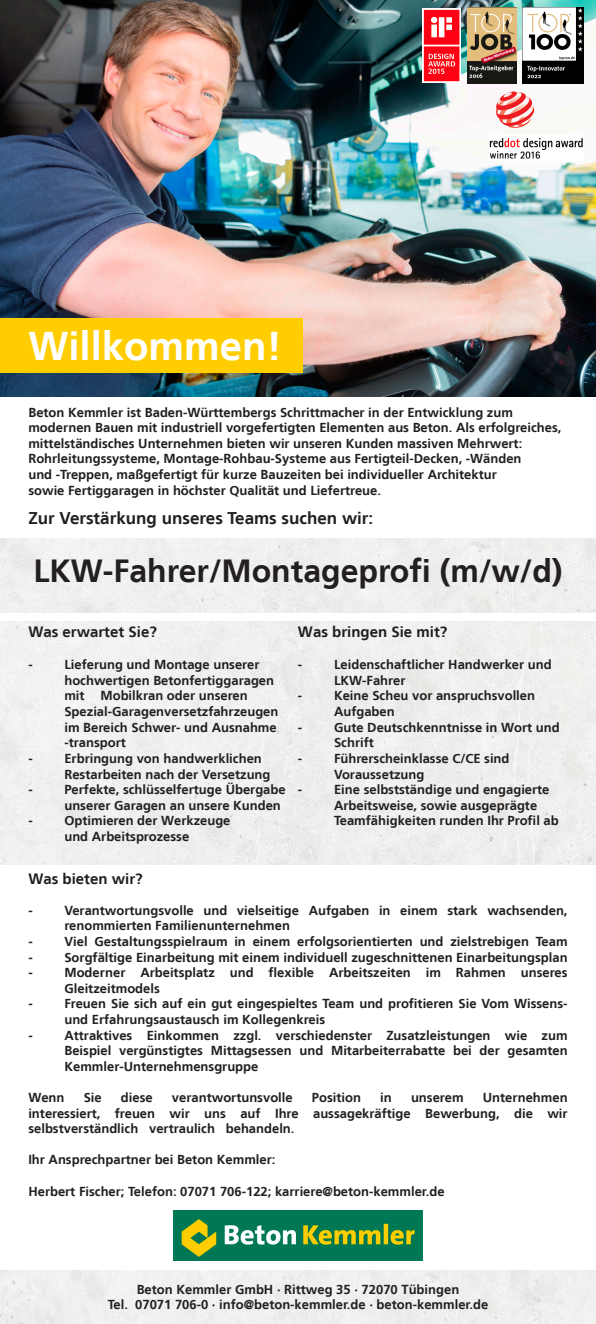
<style>
.page{position:relative;width:596px;height:1324px;background:#fff}
.page>*{position:absolute;margin:0;border:0;box-sizing:border-box;transform-origin:0 0}
.t1{font:700 40px "Frutiger LT";color:#fff}
.t2{font:700 32px "Frutiger LT";color:#231f20}
.t3{font:700 17px "Frutiger LT";color:#231f20}
.t4{font:700 15px "Frutiger LT";color:#231f20}
.t5{font:700 13px/15.6px "Frutiger LT";color:#231f20}
</style>
<div class="page">
<img style="left:0;top:0;width:595px;height:396px">
<div style="left:0;top:318px;width:302px;height:54px;background:#ffcd00"></div>
<div style="left:0;top:538px;width:595px;height:74px;background:#efefef"></div>
<div style="left:0;top:622px;width:595px;height:243px;background:#efefef"></div>
<div style="left:0;top:1270px;width:595px;height:54px;background:#efefef"></div>
<img style="left:522px;top:7px;width:61px;height:77px">
<img style="left:467px;top:8px;width:49px;height:76px">
<img style="left:422px;top:9px;width:38px;height:73px">
<img style="left:173px;top:1211px;width:249px;height:50px">
<svg style="left:495px;top:92px;width:39px;height:36px"></svg>
<img style="left:489px;top:136px;width:94px;height:24px">
<p class="t1" style="left:28px;top:323px;width:255px">Willkommen!</p>
<p class="t5" style="left:28px;top:404px;width:485px">Beton Kemmler ist Baden-Württembergs Schrittmacher in der Entwicklung zum</p>
<p class="t5" style="left:28px;top:420px;width:534px">modernen Bauen mit industriell vorgefertigten Elementen aus Beton. Als erfolgreiches, mittelständisches Unternehmen bieten wir unseren Kunden massiven Mehrwert:</p>
<p class="t5" style="left:28px;top:451px;width:494px">Rohrleitungssysteme, Montage-Rohbau-Systeme aus Fertigteil-Decken, -Wänden</p>
<p class="t5" style="left:28px;top:467px;width:469px">und -Treppen, maßgefertigt für kurze Bauzeiten bei individueller Architektur</p>
<p class="t5" style="left:28px;top:482px;width:354px">sowie Fertiggaragen in höchster Qualität und Liefertreue.</p>
<p class="t3" style="left:28px;top:509px;width:346px">Zur Verstärkung unseres Teams suchen wir:</p>
<p class="t2" style="left:33px;top:552px;width:530px">LKW-Fahrer/Montageprofi (m/w/d)</p>
<p class="t4" style="left:28px;top:623px;width:130px">Was erwartet Sie?</p>
<p class="t5" style="left:28px;top:657px;width:6px">-</p>
<p class="t5" style="left:64px;top:657px;width:196px">Lieferung und Montage unserer</p>
<p class="t5" style="left:64px;top:673px;width:215px">hochwertigen Betonfertiggaragen mit Mobilkran oder unseren<br>Spezial-Garagenversetzfahrzeugen im Bereich Schwer- und Ausnahme -transport</p>
<p class="t5" style="left:28px;top:751px;width:6px">-</p>
<p class="t5" style="left:64px;top:751px;width:199px">Erbringung von handwerklichen</p>
<p class="t5" style="left:64px;top:766px;width:207px">Restarbeiten nach der Versetzung</p>
<p class="t5" style="left:28px;top:782px;width:6px">-</p>
<p class="t5" style="left:64px;top:782px;width:223px">Perfekte, schlüsselfertuge Übergabe unserer Garagen an unsere Kunden</p>
<p class="t5" style="left:28px;top:813px;width:6px">-</p>
<p class="t5" style="left:64px;top:813px;width:167px">Optimieren der Werkzeuge</p>
<p class="t5" style="left:64px;top:829px;width:126px">und Arbeitsprozesse</p>
<p class="t4" style="left:298px;top:623px;width:151px">Was bringen Sie mit?</p>
<p class="t5" style="left:298px;top:657px;width:6px">-</p>
<p class="t5" style="left:334px;top:657px;width:219px">Leidenschaftlicher Handwerker und</p>
<p class="t5" style="left:334px;top:673px;width:73px">LKW-Fahrer</p>
<p class="t5" style="left:298px;top:688px;width:6px">-</p>
<p class="t5" style="left:334px;top:688px;width:202px">Keine Scheu vor anspruchsvollen</p>
<p class="t5" style="left:334px;top:704px;width:62px">Aufgaben</p>
<p class="t5" style="left:298px;top:719px;width:6px">-</p>
<p class="t5" style="left:334px;top:719px;width:227px">Gute Deutschkenntnisse in Wort und<br>Schrift</p>
<p class="t5" style="left:298px;top:751px;width:6px">-</p>
<p class="t5" style="left:334px;top:751px;width:177px">Führerscheinklasse C/CE sind</p>
<p class="t5" style="left:334px;top:766px;width:92px">Voraussetzung</p>
<p class="t5" style="left:298px;top:782px;width:6px">-</p>
<p class="t5" style="left:334px;top:782px;width:217px">Eine selbstständige und engagierte</p>
<p class="t5" style="left:334px;top:797px;width:226px">Arbeitsweise, sowie ausgeprägte<br>Teamfähigkeiten runden Ihr Profil ab</p>
<p class="t4" style="left:28px;top:869px;width:116px">Was bieten wir?</p>
<p class="t5" style="left:28px;top:902px;width:6px">-</p>
<p class="t5" style="left:64px;top:902px;width:504px">Verantwortungsvolle und vielseitige Aufgaben in einem stark wachsenden,</p>
<p class="t5" style="left:64px;top:918px;width:227px">renommierten Familienunternehmen</p>
<p class="t5" style="left:28px;top:934px;width:6px">-</p>
<p class="t5" style="left:64px;top:934px;width:504px">Viel Gestaltungsspielraum in einem erfolgsorientierten und zielstrebigen Team</p>
<p class="t5" style="left:28px;top:949px;width:6px">-</p>
<p class="t5" style="left:64px;top:949px;width:504px">Sorgfältige Einarbeitung mit einem individuell zugeschnittenen Einarbeitungsplan</p>
<p class="t5" style="left:28px;top:965px;width:6px">-</p>
<p class="t5" style="left:64px;top:965px;width:504px">Moderner Arbeitsplatz und flexible Arbeitszeiten im Rahmen unseres</p>
<p class="t5" style="left:64px;top:980px;width:97px">Gleitzeitmodels</p>
<p class="t5" style="left:28px;top:996px;width:6px">-</p>
<p class="t5" style="left:64px;top:996px;width:504px">Freuen Sie sich auf ein gut eingespieltes Team und profitieren Sie Vom Wissens-</p>
<p class="t5" style="left:64px;top:1012px;width:262px">und Erfahrungsaustausch im Kollegenkreis</p>
<p class="t5" style="left:28px;top:1027px;width:6px">-</p>
<p class="t5" style="left:64px;top:1027px;width:504px">Attraktives Einkommen zzgl. verschiedenster Zusatzleistungen wie zum</p>
<p class="t5" style="left:64px;top:1043px;width:504px">Beispiel vergünstigtes Mittagsessen und Mitarbeiterrabatte bei der gesamten</p>
<p class="t5" style="left:64px;top:1058px;width:195px">Kemmler-Unternehmensgruppe</p>
<p class="t5" style="left:28px;top:1090px;width:38px">Wenn</p>
<p class="t5" style="left:84px;top:1090px;width:20px">Sie</p>
<p class="t5" style="left:121px;top:1090px;width:33px">diese</p>
<p class="t5" style="left:172px;top:1090px;width:122px">verantwortunsvolle</p>
<p class="t5" style="left:312px;top:1090px;width:51px">Position</p>
<p class="t5" style="left:380px;top:1090px;width:13px">in</p>
<p class="t5" style="left:411px;top:1090px;width:54px">unserem</p>
<p class="t5" style="left:482px;top:1090px;width:86px">Unternehmen</p>
<p class="t5" style="left:28px;top:1105px;width:540px">interessiert, freuen wir uns auf Ihre aussagekräftige Bewerbung, die wir</p>
<p class="t5" style="left:28px;top:1121px;width:267px">selbstverständlich vertraulich behandeln.</p>
<p class="t5" style="left:28px;top:1152px;width:248px">Ihr Ansprechpartner bei Beton Kemmler:</p>
<p class="t5" style="left:28px;top:1183px;width:417px">Herbert Fischer; Telefon: 07071 706-122; karriere@beton-kemmler.de</p>
<p class="t5" style="left:137px;top:1281px;width:324px">Beton Kemmler GmbH · Rittweg 35 · 72070 Tübingen</p>
<p class="t5" style="left:108px;top:1297px;width:382px">Tel. 07071 706-0 · info@beton-kemmler.de · beton-kemmler.de</p>
</div>
